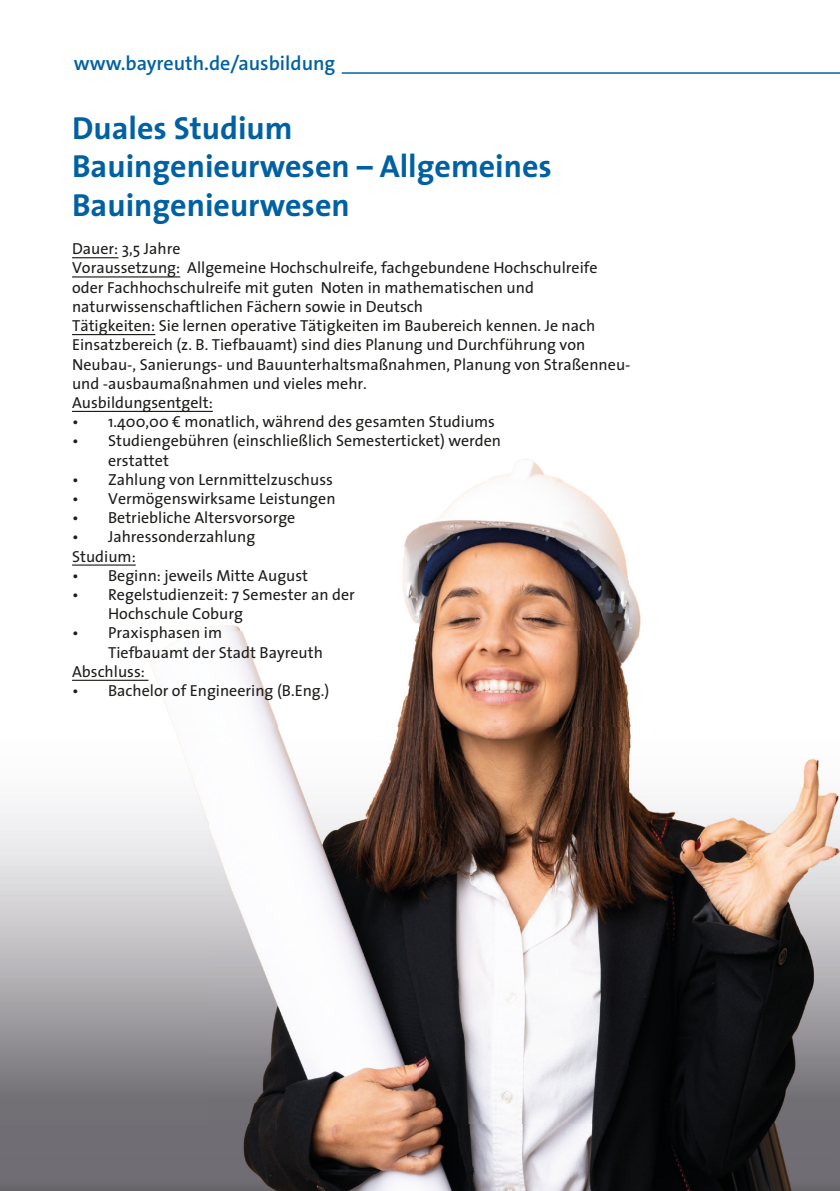
<style>
.page{position:relative;width:840px;height:1191px;background:#fff}
.page>*{position:absolute;margin:0;border:0;box-sizing:border-box;transform-origin:0 0}
.t1{font:700 32px/38.4px "The Sans";color:#0061a2}
.t2{font:600 20px "The Sans";color:#0061a2}
.t3{font:16px/19.2px "The Sans";color:#1d1d1b}
</style>
<div class="page">
<img style="left:72px;top:459px;width:569px;height:172px">
<img style="left:148px;top:631px;width:131px;height:97px">
<img style="left:397px;top:631px;width:243px;height:97px">
<img style="left:0;top:728px;width:839px;height:463px">
<hr style="left:72px;top:257px;width:46px;height:1px;background:#1d1d1b">
<hr style="left:72px;top:276px;width:108px;height:1px;background:#1d1d1b">
<hr style="left:72px;top:334px;width:83px;height:1px;background:#1d1d1b">
<hr style="left:72px;top:411px;width:141px;height:1px;background:#1d1d1b">
<hr style="left:72px;top:564px;width:64px;height:1px;background:#1d1d1b">
<hr style="left:72px;top:679px;width:76px;height:2px;background:#1d1d1b">
<hr style="left:341px;top:72px;width:498px;height:2px;background:#0263a3">
<p class="t2" style="left:74px;top:51px;width:263px">www.bayreuth.de/ausbildung</p>
<h1 class="t1" style="left:72px;top:108px;width:481px">Duales Studium<br>Bauingenieurwesen – Allgemeines<br>Bauingenieurwesen</h1>
<p class="t3" style="left:72px;top:239px;width:559px">Dauer: 3,5 Jahre<br>Voraussetzung: Allgemeine Hochschulreife, fachgebundene Hochschulreife oder Fachhochschulreife mit guten Noten in mathematischen und naturwissenschaftlichen Fächern sowie in Deutsch<br>Tätigkeiten: Sie lernen operative Tätigkeiten im Baubereich kennen. Je nach Einsatzbereich (z. B. Tiefbauamt) sind dies Planung und Durchführung von Neubau-, Sanierungs- und Bauunterhaltsmaßnahmen, Planung von Straßenneu&shy;und -ausbaumaßnahmen und vieles mehr.<br>Ausbildungsentgelt:</p>
<p class="t3" style="left:72px;top:411px;width:424px">• 1.400,00 € monatlich, während des gesamten Studiums</p>
<p class="t3" style="left:108px;top:431px;width:394px;text-indent:-36px">• Studiengebühren (einschließlich Semesterticket) werden erstattet</p>
<p class="t3" style="left:72px;top:469px;width:262px">• Zahlung von Lernmittelzuschuss</p>
<p class="t3" style="left:72px;top:488px;width:265px">• Vermögenswirksame Leistungen</p>
<p class="t3" style="left:72px;top:507px;width:225px">• Betriebliche Altersvorsorge</p>
<p class="t3" style="left:72px;top:527px;width:184px">• Jahressonderzahlung<br>Studium:</p>
<p class="t3" style="left:72px;top:565px;width:237px">• Beginn: jeweils Mitte August</p>
<p class="t3" style="left:108px;top:584px;width:248px;text-indent:-36px">• Regelstudienzeit: 7 Semester an der<br>Hochschule Coburg</p>
<p class="t3" style="left:72px;top:623px;width:151px">• Praxisphasen im</p>
<p class="t3" style="left:108px;top:642px;width:216px">Tiefbauamt der Stadt Bayreuth</p>
<p class="t3" style="left:72px;top:661px;width:74px">Abschluss:</p>
<p class="t3" style="left:72px;top:680px;width:258px">• Bachelor of Engineering (B.Eng.)</p>
</div>
